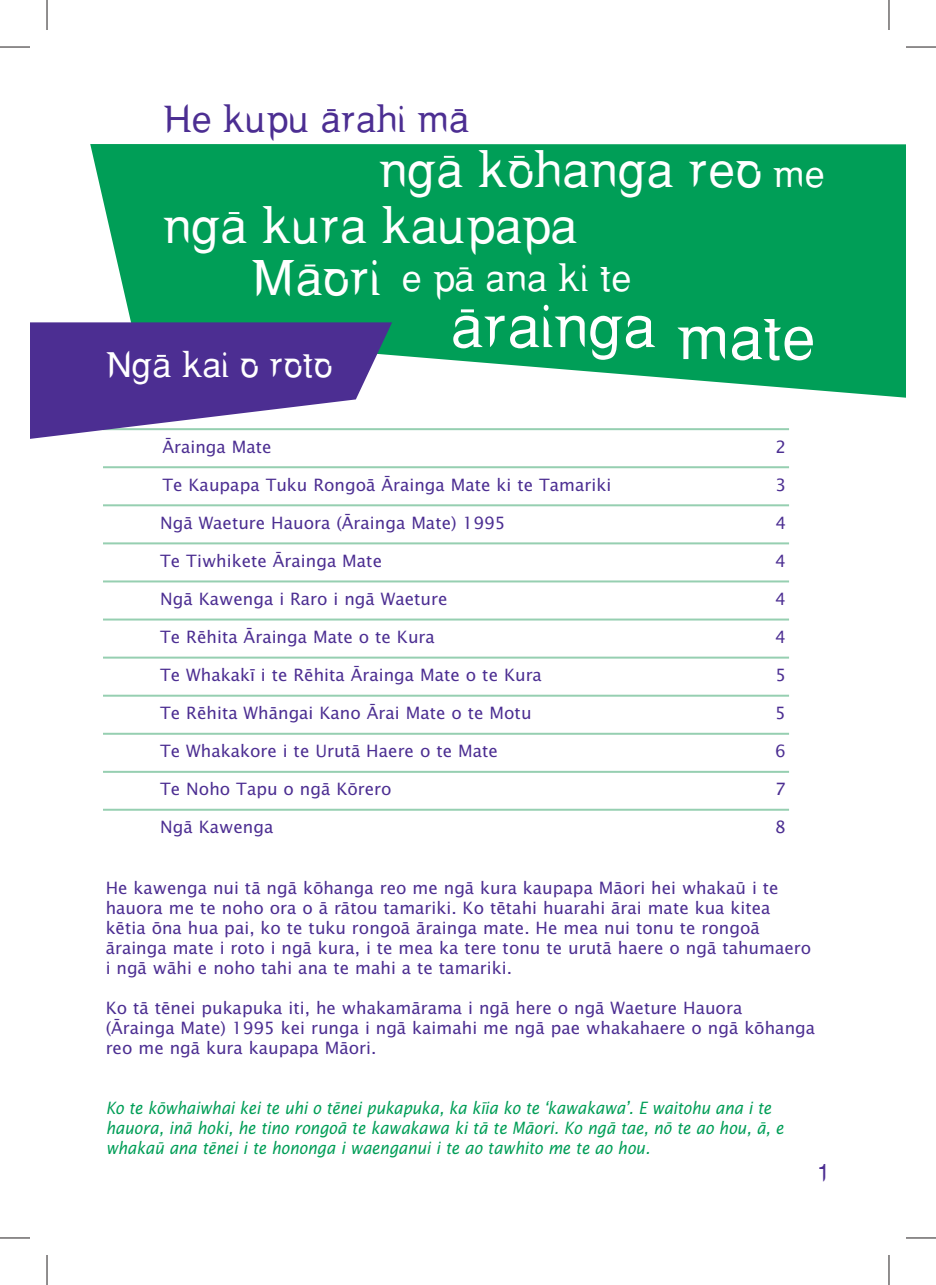
<style>
.page{position:relative;width:936px;height:1285px;background:#fff}
.page>*{position:absolute;margin:0;border:0;box-sizing:border-box;transform-origin:0 0}
.t1{font:58px "Spiker Mixed";color:#fff}
.t2{font:48px/56px "Spiker Mixed";color:#fff}
.t3{font:36px "Spiker Mixed";color:#fff}
.t4{font:36px "Spiker Mixed";color:#4c2e92}
.t5{font:34px "Spiker Mixed";color:#fff}
.t6{font:24px "Spiker Mixed";color:#4c2e92}
.t7{font:17px/20px "M Lucid San";color:#4c2e92}
.t8{font:17px/20px "M Lucid San Ita";letter-spacing:-.005em;color:#009e57;scale:.9 1}
.s1{font-size:36px}
.s2{font-size:48px}
.s3{font-size:60px}
</style>
<div class="page">
<hr style="left:103px;top:428px;width:686px;height:2px;background:#96cfb1">
<hr style="left:103px;top:771px;width:686px;height:2px;background:#96cfb1">
<hr style="left:103px;top:808px;width:686px;height:2px;background:#96cfb1">
<hr style="left:103px;top:733px;width:686px;height:2px;background:#96cfb1">
<hr style="left:103px;top:694px;width:686px;height:2px;background:#96cfb1">
<hr style="left:103px;top:656px;width:686px;height:2px;background:#96cfb1">
<hr style="left:103px;top:618px;width:686px;height:2px;background:#96cfb1">
<hr style="left:103px;top:542px;width:686px;height:2px;background:#96cfb1">
<hr style="left:103px;top:580px;width:686px;height:2px;background:#96cfb1">
<hr style="left:103px;top:504px;width:686px;height:2px;background:#96cfb1">
<hr style="left:103px;top:466px;width:686px;height:2px;background:#96cfb1">
<svg style="left:90px;top:144px;width:816px;height:254px;background:#14a564"></svg>
<svg style="left:327px;top:109px;width:9px;height:2px"></svg>
<svg style="left:455px;top:109px;width:8px;height:2px"></svg>
<svg style="left:459px;top:267px;width:9px;height:2px"></svg>
<svg style="left:444px;top:156px;width:11px;height:2px"></svg>
<svg style="left:461px;top:309px;width:13px;height:3px"></svg>
<svg style="left:229px;top:212px;width:10px;height:2px"></svg>
<svg style="left:305px;top:264px;width:10px;height:2px"></svg>
<svg style="left:514px;top:156px;width:11px;height:2px"></svg>
<svg style="left:30px;top:322px;width:362px;height:117px"></svg>
<hr style="left:0;top:47px;width:30px;height:1px;background:#231f20">
<hr style="left:906px;top:47px;width:30px;height:1px;background:#231f20">
<hr style="left:0;top:1237px;width:30px;height:1px;background:#231f20">
<hr style="left:906px;top:1237px;width:30px;height:1px;background:#231f20">
<hr style="left:47px;top:0;width:1px;height:30px;background:#231f20">
<hr style="left:47px;top:1255px;width:1px;height:30px;background:#231f20">
<hr style="left:889px;top:0;width:1px;height:30px;background:#231f20">
<hr style="left:889px;top:1255px;width:1px;height:30px;background:#231f20">
<h3 class="t4" style="left:163px;top:104px;width:308px">He kupu arahi ma</h3>
<h2 class="t2" style="left:163px;top:146px;width:663px;text-indent:216px">nga kohanga reo <span class="s1">me </span>nga kura kaupapa</h2>
<h3 class="t3" style="left:251px;top:263px;width:382px"><span class="s2">Maori</span> e pa ana ki te</h3>
<h1 class="t1" style="left:451px;top:303px;width:366px">arainga <span class="s3">mate</span></h1>
<h3 class="t5" style="left:106px;top:351px;width:228px">Nga kai o roto</h3>
<p class="t7" style="left:162px;top:438px;width:111px">Ärainga Mate</p>
<p class="t7" style="left:775px;top:438px;width:12px">2</p>
<p class="t7" style="left:162px;top:476px;width:450px">Te Kaupapa Tuku Rongoä Ärainga Mate ki te Tamariki</p>
<p class="t7" style="left:775px;top:476px;width:12px">3</p>
<p class="t7" style="left:160px;top:514px;width:347px">Ngä Waeture Hauora (Ärainga Mate) 1995</p>
<p class="t7" style="left:775px;top:514px;width:12px">4</p>
<p class="t7" style="left:160px;top:552px;width:223px">Te Tiwhikete Ärainga Mate</p>
<p class="t7" style="left:775px;top:552px;width:12px">4</p>
<p class="t7" style="left:160px;top:590px;width:289px">Ngä Kawenga i Raro i ngä Waeture</p>
<p class="t7" style="left:775px;top:590px;width:12px">4</p>
<p class="t7" style="left:160px;top:628px;width:276px">Te Rëhita Ärainga Mate o te Kura</p>
<p class="t7" style="left:775px;top:628px;width:12px">4</p>
<p class="t7" style="left:160px;top:666px;width:383px">Te Whakakï i te Rëhita Ärainga Mate o te Kura</p>
<p class="t7" style="left:775px;top:666px;width:12px">5</p>
<p class="t7" style="left:160px;top:704px;width:373px">Te Rëhita Whängai Kano Ärai Mate o te Motu</p>
<p class="t7" style="left:775px;top:704px;width:12px">5</p>
<p class="t7" style="left:160px;top:742px;width:339px">Te Whakakore i te Urutä Haere o te Mate</p>
<p class="t7" style="left:775px;top:742px;width:12px">6</p>
<p class="t7" style="left:160px;top:780px;width:233px">Te Noho Tapu o ngä Körero</p>
<p class="t7" style="left:775px;top:780px;width:12px">7</p>
<p class="t7" style="left:160px;top:818px;width:115px">Ngä Kawenga</p>
<p class="t7" style="left:775px;top:818px;width:12px">8</p>
<p class="t7" style="left:106px;top:879px;width:707px">He kawenga nui tä ngä köhanga reo me ngä kura kaupapa Mäori hei whakaü i te hauora me te noho ora o ä rätou tamariki. Ko tëtahi huarahi ärai mate kua kitea këtia öna hua pai, ko te tuku rongoä ärainga mate. He mea nui tonu te rongoä ärainga mate i roto i ngä kura, i te mea ka tere tonu te urutä haere o ngä tahumaero i ngä wähi e noho tahi ana te mahi a te tamariki.</p>
<p class="t7" style="left:106px;top:999px;width:711px">Ko tä tënei pukapuka iti, he whakamärama i ngä here o ngä Waeture Hauora (Ärainga Mate) 1995 kei runga i ngä kaimahi me ngä pae whakahaere o ngä köhanga reo me ngä kura kaupapa Mäori.</p>
<p class="t8" style="left:106px;top:1099px;width:755px">Ko te köwhaiwhai kei te uhi o tënei pukapuka, ka kïia ko te ‘kawakawa’. E waitohu ana i te hauora, inä hoki, he tino rongoä te kawakawa ki tä te Mäori. Ko ngä tae, nö te ao hou, ä, e whakaü ana tënei i te hononga i waenganui i te ao tawhito me te ao hou.</p>
<h3 class="t6" style="left:817px;top:1162px;width:15px">1</h3>
</div>
